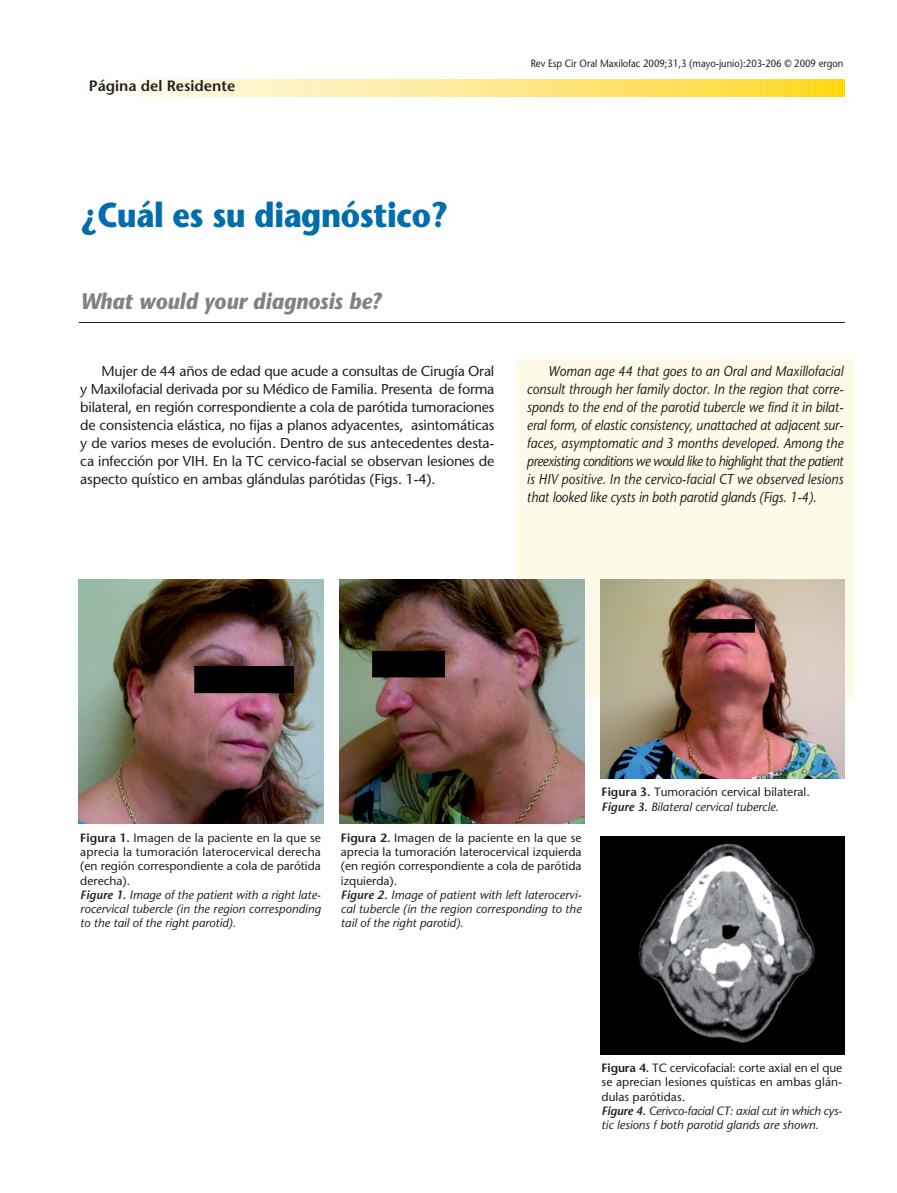
<style>
.page{position:relative;width:897px;height:1193px;background:#fff}
.page>*{position:absolute;margin:0;border:0;box-sizing:border-box;transform-origin:0 0}
.t1{font:700 34.5px "Stone Sans";letter-spacing:-.015em;color:#006dad;scale:.88 1}
.t2{font:italic 700 22.5px "Stone Sans";color:#808285;scale:.9 1}
.t3{font:600 15px "Stone Sans";color:#231f20}
.t4{font:italic 14.25px/18px "Stone Sans";letter-spacing:-.01em;color:#231f20;text-align:justify;scale:.9 1}
.t5{font:14.25px/18px "Stone Sans";letter-spacing:-.01em;color:#231f20;text-align:justify}
.t6{font:12px/14.2px "Stone Sans";color:#231f20}
.t7{font:10.5px "Stone Sans";color:#231f20;scale:.9 1}
.s1{font-weight:600}
.s2{font-weight:600;font-style:italic}
.s3{font-style:italic}
</style>
<div class="page">
<img style="left:78px;top:79px;width:776px;height:976px">
<p class="t3" style="left:89px;top:80px;width:148px">Página del Residente</p>
<h1 class="t1" style="left:80px;top:202px;width:419px">¿Cuál es su diagnóstico?</h1>
<h2 class="t2" style="left:80px;top:292px;width:336px">What would your diagnosis be?</h2>
<p class="t7" style="left:530px;top:59px;width:349px">Rev Esp Cir Oral Maxilofac 2009;31,3 (mayo-junio):203-206 © 2009 ergon</p>
<p class="t5" style="left:80px;top:363px;width:415px;text-indent:21px">Mujer de 44 años de edad que acude a consultas de Cirugía Oral y Maxilofacial derivada por su Médico de Familia. Presenta de forma bilateral, en región correspondiente a cola de parótida tumoraciones de consistencia elástica, no fijas a planos adyacentes, asintomáticas y de varios meses de evolución. Dentro de sus antecedentes desta&shy;ca infección por VIH. En la TC cervico-facial se observan lesiones de aspecto quístico en ambas glándulas parótidas (Figs. 1-4).</p>
<p class="t4" style="left:526px;top:363px;width:353px;text-indent:21px">Woman age 44 that goes to an Oral and Maxillofacial consult through her family doctor. In the region that corre&shy;sponds to the end of the parotid tubercle we find it in bilat&shy;eral form, of elastic consistency, unattached at adjacent sur&shy;faces, asymptomatic and 3 months developed. Among the preexisting conditions we would like to highlight that the patient is HIV positive. In the cervico-facial CT we observed lesions that looked like cysts in both parotid glands (Figs. 1-4).</p>
<p class="t6" style="left:80px;top:832px;width:242px"><span class="s1">Figura 1.</span> Imagen de la paciente en la que se aprecia la tumoración laterocervical derecha (en región correspondiente a cola de parótida derecha).<br><span class="s2">Figure 1.</span> <span class="s3">Image of the patient with a right late&shy;rocervical tubercle (in the region corresponding to the tail of the right parotid).</span></p>
<p class="t6" style="left:341px;top:832px;width:242px"><span class="s1">Figura 2.</span> Imagen de la paciente en la que se aprecia la tumoración laterocervical izquierda (en región correspondiente a cola de parótida izquierda).<br><span class="s2">Figure 2.</span> <span class="s3">Image of patient with left laterocervi&shy;cal tubercle (in the region corresponding to the tail of the right parotid).</span></p>
<p class="t6" style="left:601px;top:786px;width:210px"><span class="s1">Figura 3.</span> Tumoración cervical bilateral.<br><span class="s2">Figure 3.</span> <span class="s3">Bilateral cervical tubercle.</span></p>
<p class="t6" style="left:601px;top:1062px;width:242px"><span class="s1">Figura 4.</span> TC cervicofacial: corte axial en el que se aprecian lesiones quísticas en ambas glán&shy;dulas parótidas.<br><span class="s2">Figure 4.</span> <span class="s3">Cerivco-facial CT: axial cut in which cys&shy;tic lesions f both parotid glands are shown.</span></p>
</div>
